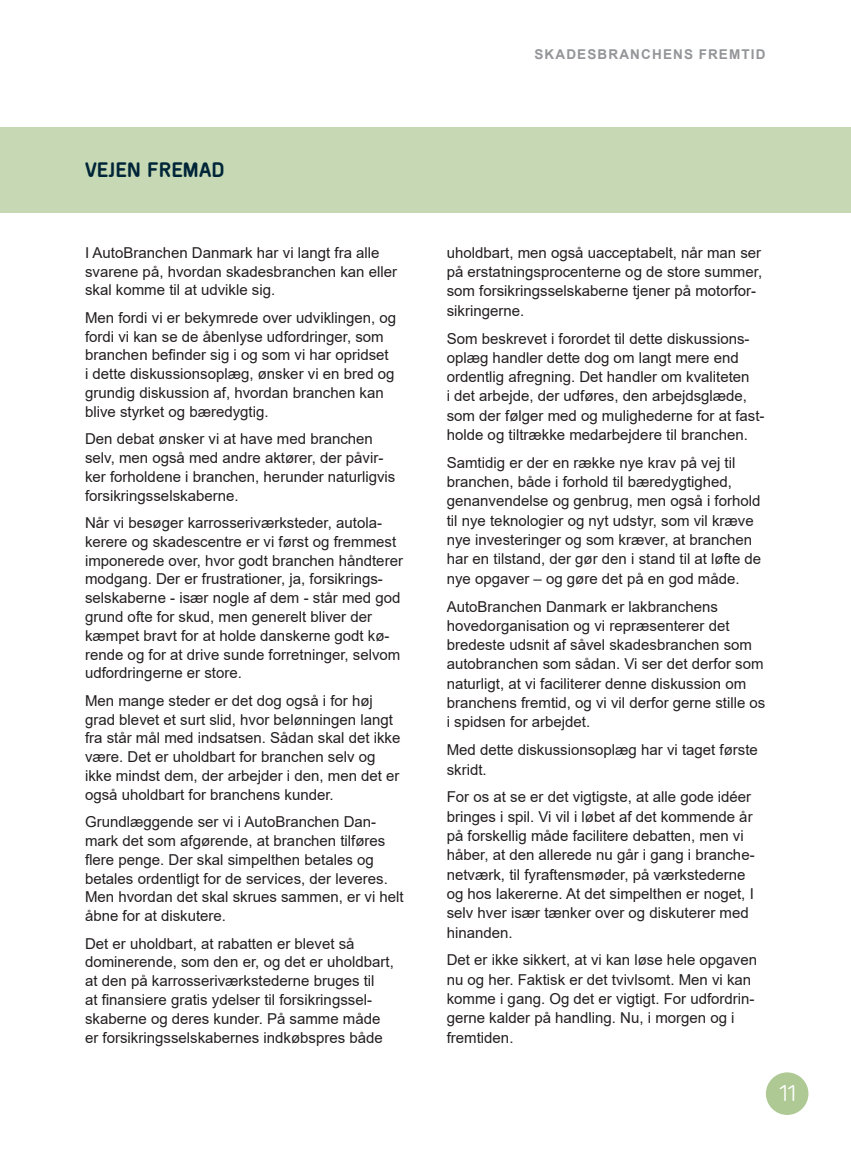
<style>
.page{position:relative;width:851px;height:1149px;background:#fff}
.page>*{position:absolute;margin:0;border:0;box-sizing:border-box;transform-origin:0 0}
.t1{font:24px "Planer";color:#fff}
.mellemrubrik{font:700 21px "Planer";color:#002538}
.Brødtekst{font:15px/18.8px "Arial";color:#231f20}
.t2{font:700 13.5px "Arial";letter-spacing:.085em;color:#939598}
</style>
<div class="page">
<div style="left:0;top:128px;width:850px;height:85px;background:#c6d9b4"></div>
<div style="left:765px;top:1071px;width:43px;height:43px;background:#aec994;border-radius:50%"></div>
<p class="mellemrubrik" style="left:85px;top:155px;width:141px">VEJEN FREMAD</p>
<p class="Brødtekst" style="left:85px;top:243px;width:313px">I AutoBranchen Danmark har vi langt fra alle svarene på, hvordan skadesbranchen kan eller skal komme til at udvikle sig.</p>
<p class="Brødtekst" style="left:85px;top:308px;width:312px">Men fordi vi er bekymrede over udviklingen, og fordi vi kan se de åbenlyse udfordringer, som branchen befinder sig i og som vi har opridset<br>i dette diskussionsoplæg, ønsker vi en bred og grundig diskussion af, hvordan branchen kan blive styrket og bæredygtig.</p>
<p class="Brødtekst" style="left:85px;top:429px;width:312px">Den debat ønsker vi at have med branchen selv, men også med andre aktører, der påvir&shy;ker forholdene i branchen, herunder naturligvis forsikringsselskaberne.</p>
<p class="Brødtekst" style="left:85px;top:513px;width:319px">Når vi besøger karrosseriværksteder, autola&shy;kerere og skadescentre er vi først og fremmest imponerede over, hvor godt branchen håndterer modgang. Der er frustrationer, ja, forsikrings&shy;selskaberne - især nogle af dem - står med god grund ofte for skud, men generelt bliver der kæmpet bravt for at holde danskerne godt kø&shy;rende og for at drive sunde forretninger, selvom udfordringerne er store.</p>
<p class="Brødtekst" style="left:85px;top:690px;width:317px">Men mange steder er det dog også i for høj grad blevet et surt slid, hvor belønningen langt fra står mål med indsatsen. Sådan skal det ikke være. Det er uholdbart for branchen selv og ikke mindst dem, der arbejder i den, men det er også uholdbart for branchens kunder.</p>
<p class="Brødtekst" style="left:85px;top:812px;width:320px">Grundlæggende ser vi i AutoBranchen Dan&shy;mark det som afgørende, at branchen tilføres flere penge. Der skal simpelthen betales og betales ordentligt for de services, der leveres.<br>Men hvordan det skal skrues sammen, er vi helt åbne for at diskutere.</p>
<p class="Brødtekst" style="left:85px;top:933px;width:310px">Det er uholdbart, at rabatten er blevet så dominerende, som den er, og det er uholdbart, at den på karrosseriværkstederne bruges til<br>at finansiere gratis ydelser til forsikringssel&shy;skaberne og deres kunder. På samme måde er forsikringsselskabernes indkøbspres både</p>
<p class="t2" style="left:534px;top:44px;width:233px">SKADESBRANCHENS FREMTID</p>
<p class="Brødtekst" style="left:446px;top:242px;width:317px;line-height:19.4px">uholdbart, men også uacceptabelt, når man ser på erstatningsprocenterne og de store summer, som forsikringsselskaberne tjener på motorfor&shy;sikringerne.</p>
<p class="Brødtekst" style="left:446px;top:328px;width:319px;line-height:19.4px">Som beskrevet i forordet til dette diskussions&shy;oplæg handler dette dog om langt mere end ordentlig afregning. Det handler om kvaliteten<br>i det arbejde, der udføres, den arbejdsglæde, som der følger med og mulighederne for at fast&shy;holde og tiltrække medarbejdere til branchen.</p>
<p class="Brødtekst" style="left:446px;top:452px;width:316px;line-height:19.4px">Samtidig er der en række nye krav på vej til branchen, både i forhold til bæredygtighed, genanvendelse og genbrug, men også i forhold til nye teknologier og nyt udstyr, som vil kræve nye investeringer og som kræver, at branchen har en tilstand, der gør den i stand til at løfte de nye opgaver – og gøre det på en god måde.</p>
<p class="Brødtekst" style="left:446px;top:596px;width:320px;line-height:19.4px">AutoBranchen Danmark er lakbranchens hovedorganisation og vi repræsenterer det bredeste udsnit af såvel skadesbranchen som autobranchen som sådan. Vi ser det derfor som naturligt, at vi faciliterer denne diskussion om branchens fremtid, og vi vil derfor gerne stille os i spidsen for arbejdet.</p>
<p class="Brødtekst" style="left:446px;top:740px;width:312px;line-height:19.4px">Med dette diskussionsoplæg har vi taget første skridt.</p>
<p class="Brødtekst" style="left:446px;top:787px;width:309px;line-height:19.4px">For os at se er det vigtigste, at alle gode idéer bringes i spil. Vi vil i løbet af det kommende år på forskellig måde facilitere debatten, men vi håber, at den allerede nu går i gang i branche&shy;netværk, til fyraftensmøder, på værkstederne og hos lakererne. At det simpelthen er noget, I selv hver især tænker over og diskuterer med hinanden.</p>
<p class="Brødtekst" style="left:446px;top:950px;width:312px;line-height:19.4px">Det er ikke sikkert, at vi kan løse hele opgaven nu og her. Faktisk er det tvivlsomt. Men vi kan komme i gang. Og det er vigtigt. For udfordrin&shy;gerne kalder på handling. Nu, i morgen og i fremtiden.</p>
<h1 class="t1" style="left:778px;top:1076px;width:18px">11</h1>
</div>
